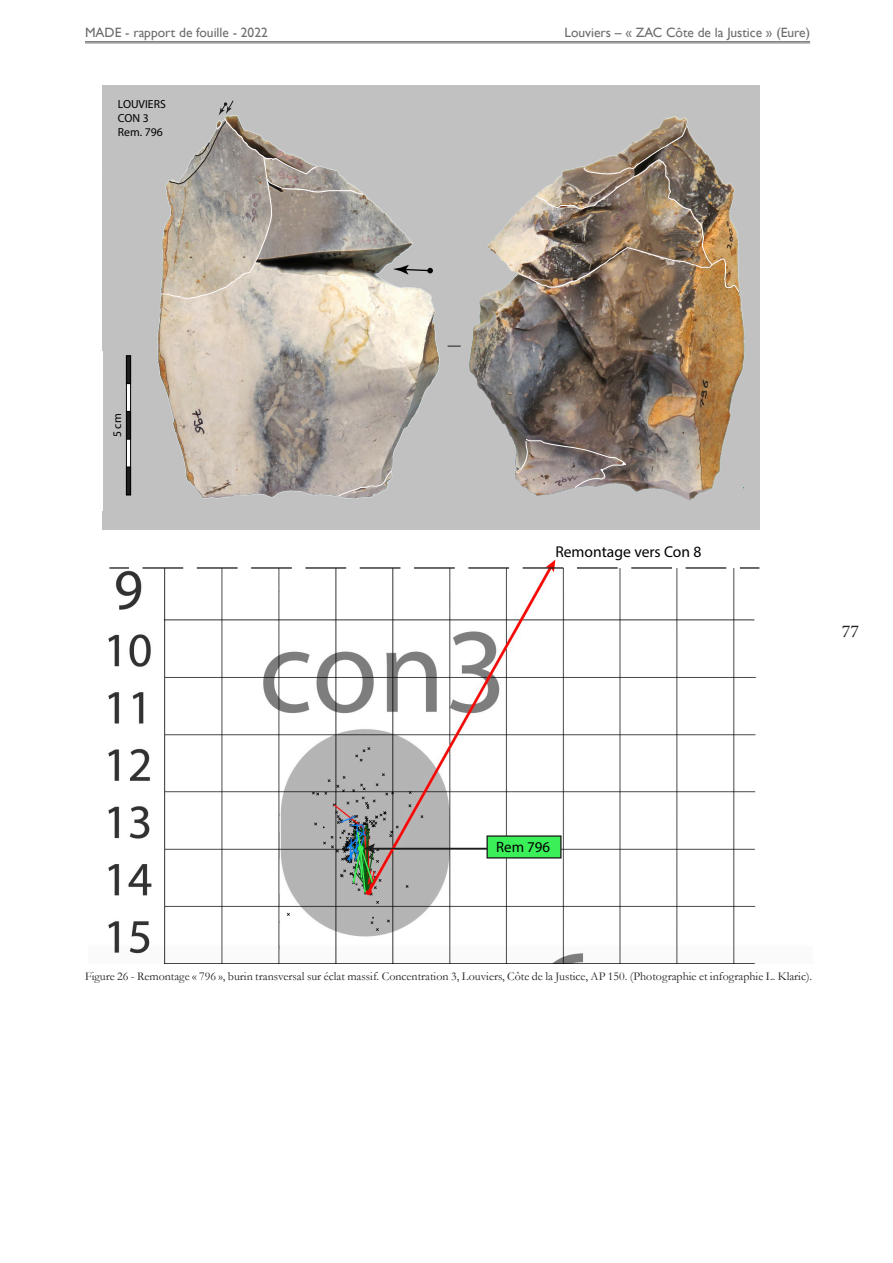
<style>
.page{position:relative;width:893px;height:1263px;background:#fff}
.page>*{position:absolute;margin:0;border:0;box-sizing:border-box;transform-origin:0 0}
.t1{font:18px "Minion Pro";color:#231f20}
.t2{font:15.75px "Myriad Pro";color:#000}
.t3{font:15px "Myriad Pro";color:#000}
.t4{font:13.5px "Gill Sans";color:#6c6d70}
.Titre_figures{font:12px "Garamond";color:#231f20}
.t5{font:11.7px/14.1px "Myriad Pro";color:#000}
</style>
<div class="page">
<hr style="left:85px;top:41px;width:725px;height:1px;background:#6c6d70">
<hr style="left:85px;top:43px;width:725px;height:1px;background:#6c6d70">
<img style="left:108px;top:379px;width:652px;height:585px">
<div style="left:487px;top:836px;width:74px;height:22px;background:#3aef58"></div>
<div style="left:486px;top:835px;width:76px;height:23px;border:1px solid #1d1d1b"></div>
<hr style="left:371px;top:848px;width:116px;height:1px;background:#1d1d1b">
<svg style="left:352px;top:830px;width:23px;height:64px"></svg>
<svg style="left:88px;top:478px;width:703px;height:90px"></svg>
<img style="left:102px;top:116px;width:642px;height:387px">
<div style="left:114px;top:171px;width:33px;height:165px;background:#c1c1c1"></div>
<div style="left:85px;top:352px;width:18px;height:159px;background:#fff"></div>
<div style="left:126px;top:356px;width:5px;height:139px;background:#fff"></div>
<div style="left:126px;top:355px;width:5px;height:140px;border:1px solid #000"></div>
<div style="left:126px;top:356px;width:5px;height:28px;background:#1d1d1b"></div>
<div style="left:126px;top:355px;width:5px;height:29px;border:1px solid #000"></div>
<div style="left:126px;top:467px;width:5px;height:28px;background:#1d1d1b"></div>
<div style="left:126px;top:467px;width:5px;height:28px;border:1px solid #000"></div>
<div style="left:126px;top:411px;width:5px;height:28px;background:#1d1d1b"></div>
<div style="left:126px;top:411px;width:5px;height:28px;border:1px solid #000"></div>
<svg style="left:338px;top:470px;width:54px;height:27px"></svg>
<svg style="left:517px;top:438px;width:109px;height:50px;background:#8d817d"></svg>
<img style="left:518px;top:127px;width:222px;height:166px">
<svg style="left:448px;top:346px;width:13px;height:1px"></svg>
<svg style="left:161px;top:100px;width:203px;height:199px;background:#b1aaa2"></svg>
<svg style="left:393px;top:265px;width:40px;height:9px"></svg>
<hr style="left:109px;top:567px;width:20px;height:2px;background:#1d1d1b">
<svg style="left:143px;top:567px;width:47px;height:2px"></svg>
<svg style="left:197px;top:560px;width:536px;height:74px"></svg>
<svg style="left:740px;top:567px;width:19px;height:2px"></svg>
<p class="t4" style="left:85px;top:25px;width:184px">MADE - rapport de fouille - 2022</p>
<p class="t4" style="left:564px;top:25px;width:247px">Louviers – « ZAC Côte de la Justice » (Eure)</p>
<p class="t5" style="left:118px;top:97px;width:49px">LOUVIERS<br>CON 3<br>Rem. 796</p>
<p class="t5" style="left:110px;top:437px;width:25px;rotate:-90deg">5 cm</p>
<p class="t2" style="left:555px;top:542px;width:148px">Remontage vers Con 8</p>
<h1 class="t1" style="left:842px;top:619px;width:19px">77</h1>
<p class="t3" style="left:496px;top:837px;width:56px">Rem 796</p>
<p class="Titre_figures" style="left:85px;top:968px;width:729px">Figure 26 - Remontage « 796 », burin transversal sur éclat massif. Concentration 3, Louviers, Côte de la Justice, AP 150. (Photographie et infographie L. Klaric).</p>
</div>
